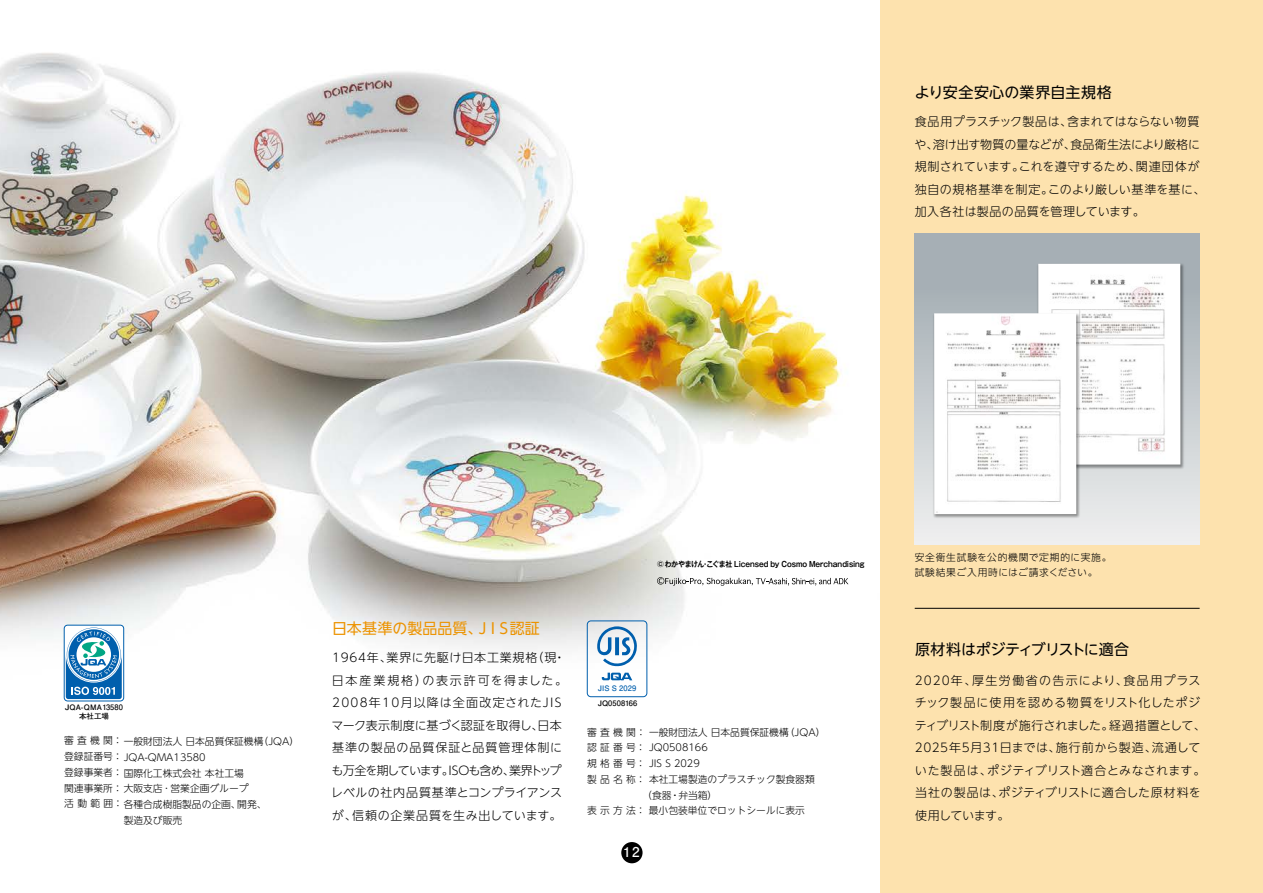
<style>
.page{position:relative;width:1263px;height:893px;background:#fff}
.page>*{position:absolute;margin:0;border:0;box-sizing:border-box;transform-origin:0 0}
.t1{font:15px "UD Shin Go NT Pro";color:#ec9300}
.t2{font:15px "UD Shin Go NT Pro";letter-spacing:-.025em;color:#000}
.t3{font:15px "UD Shin Go NT Pro";letter-spacing:.005em;color:#000}
.t4{font:700 13.5px "Futo Go B101 Pro";color:#fff}
.t5{font:300 12px/22.5px "UD Shin Go NT Pro";letter-spacing:.02em;color:#000}
.t6{font:300 12px/22.5px "UD Shin Go NT Pro";letter-spacing:.05em;color:#000}
.t7{font:300 12px/22.5px "UD Shin Go NT Pro";letter-spacing:-.015em;color:#000}
.t8{font:300 12px "UD Shin Go NT Pro";letter-spacing:.11em;color:#000}
.t9{font:300 12px "UD Shin Go NT Pro";color:#000}
.t10{font:300 12px "UD Shin Go NT Pro";letter-spacing:-.02em;color:#000}
.t11{font:300 12px "UD Shin Go NT Pro";letter-spacing:.085em;color:#000}
.t12{font:300 12px "UD Shin Go NT Pro";letter-spacing:-.03em;color:#000}
.t13{font:300 12px "UD Shin Go NT Pro";letter-spacing:.065em;color:#000}
.t14{font:300 12px "UD Shin Go NT Pro";letter-spacing:-.005em;color:#000}
.t15{font:300 12px "UD Shin Go NT Pro";letter-spacing:.115em;color:#000}
.t16{font:300 12px "UD Shin Go NT Pro";letter-spacing:.095em;color:#000}
.t17{font:300 12px "UD Shin Go NT Pro";letter-spacing:-.08em;color:#000}
.t18{font:300 12px "UD Shin Go NT Pro";letter-spacing:.075em;color:#000}
.t19{font:300 9.75px/15.8px "UD Shin Go NT Pro";color:#000}
.t20{font:300 9.75px "UD Shin Go NT Pro";letter-spacing:.08em;color:#000}
.t21{font:300 9.75px "UD Shin Go NT Pro";letter-spacing:.07em;color:#000}
.t22{font:700 7.65px "Gothic MB101 Pro De";letter-spacing:-.01em;color:#000}
.t23{font:700 7.65px "Gothic MB101 Pro De";letter-spacing:-.01em;color:#000;scale:.9 1}
.t24{font:700 7.5px/8.2px "Futo Go B101 Pro";letter-spacing:.01em;color:#000;text-align:center;scale:1.2 1}
.t25{font:700 7.5px "Futo Go B101 Pro";letter-spacing:.01em;color:#000;scale:1.1 1}
.t26{font:700 7.5px "Futo Go B101 Pro";letter-spacing:.01em;color:#005fad;scale:1.1 1}
</style>
<div class="page">
<img style="left:0;top:0;width:881px;height:893px">
<div style="left:881px;top:0;width:382px;height:893px;background:#fde2ae"></div>
<div style="left:67px;top:730px;width:71px;height:114px;background:#fff"></div>
<svg style="left:587px;top:620px;width:60px;height:77px"></svg>
<svg style="left:64px;top:625px;width:60px;height:77px"></svg>
<svg style="left:657px;top:577px;width:191px;height:9px"></svg>
<div style="left:915px;top:234px;width:284px;height:310px;background:linear-gradient(to bottom,#9ba6ad,#edeeee)"></div>
<img style="left:1035px;top:262px;width:150px;height:208px">
<img style="left:1038px;top:264px;width:142px;height:201px">
<img style="left:932px;top:311px;width:150px;height:209px">
<img style="left:934px;top:313px;width:142px;height:201px">
<hr style="left:915px;top:608px;width:284px;height:1px;background:#000">
<div style="left:621px;top:842px;width:21px;height:21px;background:#000;border-radius:50%"></div>
<h1 class="t3" style="left:915px;top:80px;width:198px">より安全安心の業界自主規格</h1>
<p class="t5" style="left:1070px;top:110px;width:131px;text-indent:-156px">食品用プラスチック製品は、<br>食品衛生法により厳格に</p>
<p class="t9" style="left:1067px;top:112px;width:134px">含まれてはならない物質</p>
<p class="t14" style="left:933px;top:134px;width:145px">溶け出す物質の量などが、</p>
<p class="t5" style="left:914px;top:132px;width:25px">や、</p>
<p class="t5" style="left:1136px;top:155px;width:65px">関連団体が</p>
<p class="t9" style="left:1019px;top:157px;width:123px">これを遵守するため、</p>
<p class="t5" style="left:915px;top:155px;width:111px">規制されています。</p>
<p class="t5" style="left:915px;top:177px;width:232px">独自の規格基準を制定。<br>加入各社は製品の品質を管理しています。</p>
<p class="t5" style="left:1048px;top:177px;width:159px">このより厳しい基準を基に、</p>
<p class="t24" style="left:65px;top:702px;width:50px">JQA-QMA13580本社工場</p>
<p class="t19" style="left:64px;top:733px;width:201px">審査機関：一般財団法人日本品質保証機構登録証番号：JQA QMA13580<br>登録事業者：国際化工株式会社本社工場<br>関連事業所：大阪支店･営業企画グループ<br>活動範囲：各種合成樹脂製品の企画､開発、</p>
<p class="t19" style="left:259px;top:733px;width:42px">（JQA(</p>
<p class="t19" style="left:145px;top:749px;width:5px">-</p>
<p class="t19" style="left:124px;top:812px;width:60px">製造及び販売</p>
<h1 class="t1" style="left:332px;top:616px;width:152px">日本基準の製品品質、</h1>
<h1 class="t1" style="left:475px;top:616px;width:66px">ＪＩＳ認証</h1>
<p class="t5" style="left:532px;top:646px;width:26px">（現</p>
<p class="t5" style="left:332px;top:646px;width:61px">1964年、</p>
<p class="t13" style="left:387px;top:648px;width:152px">業界に先駆け日本工業規格</p>
<p class="t5" style="left:553px;top:646px;width:13px">・</p>
<p class="t5" style="left:332px;top:668px;width:97px">日本産業規格）</p>
<p class="t8" style="left:332px;top:693px;width:231px">2008年10月以降は全面改定されたJIS</p>
<p class="t5" style="left:538px;top:713px;width:26px">日本</p>
<p class="t16" style="left:422px;top:670px;width:146px">の表示許可を得ました。</p>
<p class="t10" style="left:332px;top:715px;width:213px">マーク表示制度に基づく認証を取得し、</p>
<p class="t11" style="left:332px;top:738px;width:232px">基準の製品の品質保証と品質管理体制に</p>
<p class="t5" style="left:509px;top:758px;width:54px">業界トップ</p>
<p class="t5" style="left:448px;top:758px;width:68px">ISOも含め、</p>
<p class="t17" style="left:331px;top:760px;width:124px">も万全を期しています。</p>
<p class="t5" style="left:331px;top:781px;width:233px">レベルの社内品質基準とコンプライアンス</p>
<p class="t6" style="left:352px;top:803px;width:211px">信頼の企業品質を生み出しています。</p>
<p class="t5" style="left:332px;top:803px;width:26px">が、</p>
<p class="t22" style="left:657px;top:557px;width:209px">©わかやまけんこぐま社 Licensed by Cosmo Merchandising</p>
<p class="t23" style="left:702px;top:557px;width:9px">・</p>
<p class="t26" style="left:598px;top:682px;width:36px">JIS S 2029</p>
<p class="t25" style="left:598px;top:697px;width:37px">JQ0508166</p>
<p class="t19" style="left:785px;top:724px;width:42px">（JQA(</p>
<p class="t19" style="left:587px;top:724px;width:203px">審査機関：一般財団法人日本品質保証機構</p>
<p class="t19" style="left:587px;top:739px;width:122px">認証番号： JQ0508166</p>
<p class="t19" style="left:587px;top:755px;width:114px">規格番号： JIS S 2029</p>
<p class="t19" style="left:587px;top:771px;width:229px">製品名称：本社工場製造のプラスチック製食器類</p>
<p class="t19" style="left:670px;top:787px;width:49px">・弁当箱(</p>
<p class="t19" style="left:587px;top:802px;width:219px">表示方法：最小包装単位でロットシールに表示</p>
<h2 class="t4" style="left:623px;top:841px;width:18px">12</h2>
<p class="t20" style="left:915px;top:550px;width:198px">安全衛生試験を公的機関で定期的に実施。</p>
<p class="t21" style="left:915px;top:564px;width:184px">試験結果ご入用時にはご請求ください。</p>
<h1 class="t2" style="left:915px;top:637px;width:216px">原材料はポジティブリストに適合</h1>
<p class="t5" style="left:1123px;top:669px;width:79px">食品用プラス</p>
<p class="t15" style="left:972px;top:671px;width:157px">厚生労働省の告示により、</p>
<p class="t5" style="left:913px;top:669px;width:65px">２０２０年、</p>
<p class="t6" style="left:915px;top:691px;width:287px">チック製品に使用を認める物質をリスト化したポジ</p>
<p class="t5" style="left:1109px;top:714px;width:98px">経過措置として、</p>
<p class="t12" style="left:915px;top:716px;width:200px">ティブリスト制度が施行されました。</p>
<p class="t7" style="left:987px;top:736px;width:220px;text-indent:-74px">２０２５年５月３１日までは、<br>ポジティブリスト適合とみなされます。</p>
<p class="t18" style="left:1056px;top:738px;width:102px">施行前から製造、</p>
<p class="t5" style="left:1152px;top:736px;width:50px">流通して</p>
<p class="t5" style="left:915px;top:759px;width:79px">いた製品は、</p>
<p class="t5" style="left:998px;top:781px;width:204px">ポジティブリストに適合した原材料を</p>
<p class="t6" style="left:915px;top:781px;width:96px">当社の製品は、使用しています。</p>
</div>
